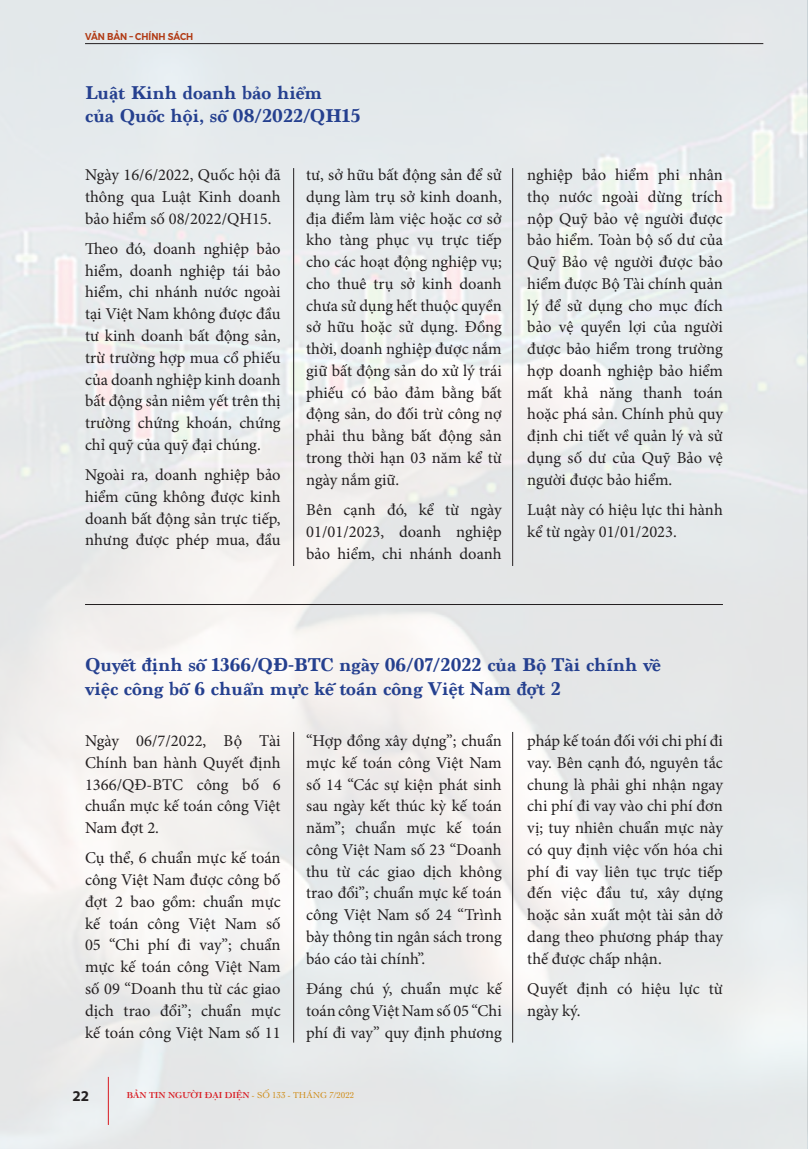
<style>
.page{position:relative;width:808px;height:1149px;background:#fff}
.page>*{position:absolute;margin:0;border:0;box-sizing:border-box;transform-origin:0 0}
.t1{font:700 19.5px/23.4px "Marion";color:#25408f}
.t2{font:16.5px/21.8px "Minion Pro";color:#231f20;text-align:justify}
.t3{font:700 15px "Myriad Pro";color:#231f20}
.t4{font:600 9.9px "Montserrat";color:#b13a14;scale:.91 1}
.t5{font:700 9px "Cochin";color:#d81920}
.s1{font-weight:400;color:#ce8a13}
</style>
<div class="page">
<img style="left:0;top:0;width:808px;height:1148px">
<hr style="left:293px;top:168px;width:1px;height:398px;background:#231f20">
<hr style="left:85px;top:604px;width:638px;height:1px;background:#231f20">
<hr style="left:293px;top:731px;width:1px;height:311px;background:#231f20">
<hr style="left:512px;top:168px;width:1px;height:398px;background:#231f20">
<hr style="left:512px;top:731px;width:1px;height:311px;background:#231f20">
<hr style="left:85px;top:43px;width:678px;height:1px;background:#231f20">
<hr style="left:108px;top:1076px;width:1px;height:48px;background:#d81920">
<p class="t4" style="left:85px;top:29px;width:121px">VĂN BẢN – CHÍNH SÁCH</p>
<p class="t1" style="left:85px;top:81px;width:277px">Luật Kinh doanh bảo hiểm<br>của Quốc hội, số 08/2022/QH15</p>
<p class="t2" style="left:85px;top:164px;width:197px">Ngày 16/6/2022, Quốc hội đã thông qua Luật Kinh doanh bảo hiểm số 08/2022/QH15.</p>
<p class="t2" style="left:85px;top:238px;width:197px">Theo đó, doanh nghiệp bảo hiểm, doanh nghiệp tái bảo hiểm, chi nhánh nước ngoài tại Việt Nam không được đầu tư kinh doanh bất động sản, trừ trường hợp mua cổ phiếu của doanh nghiệp kinh doanh bất động sản niêm yết trên thị trường chứng khoán, chứng chỉ quỹ của quỹ đại chúng.</p>
<p class="t2" style="left:85px;top:464px;width:197px">Ngoài ra, doanh nghiệp bảo hiểm cũng không được kinh doanh bất động sản trực tiếp, nhưng được phép mua, đầu</p>
<p class="t2" style="left:306px;top:164px;width:197px">tư, sở hữu bất động sản để sử dụng làm trụ sở kinh doanh, địa điểm làm việc hoặc cơ sở kho tàng phục vụ trực tiếp cho các hoạt động nghiệp vụ; cho thuê trụ sở kinh doanh chưa sử dụng hết thuộc quyền sở hữu hoặc sử dụng. Đồng thời, doanh nghiệp được nắm giữ bất động sản do xử lý trái phiếu có bảo đảm bằng bất động sản, do đối trừ công nợ phải thu bằng bất động sản trong thời hạn 03 năm kể từ ngày nắm giữ.</p>
<p class="t2" style="left:306px;top:499px;width:197px">Bên cạnh đó, kể từ ngày 01/01/2023, doanh nghiệp bảo hiểm, chi nhánh doanh</p>
<p class="t2" style="left:527px;top:164px;width:197px">nghiệp bảo hiểm phi nhân thọ nước ngoài dừng trích nộp Quỹ bảo vệ người được bảo hiểm. Toàn bộ số dư của Quỹ Bảo vệ người được bảo hiểm được Bộ Tài chính quản lý để sử dụng cho mục đích bảo vệ quyền lợi của người được bảo hiểm trong trường hợp doanh nghiệp bảo hiểm mất khả năng thanh toán hoặc phá sản. Chính phủ quy định chi tiết về quản lý và sử dụng số dư của Quỹ Bảo vệ người được bảo hiểm.</p>
<p class="t2" style="left:527px;top:499px;width:197px">Luật này có hiệu lực thi hành kể từ ngày 01/01/2023.</p>
<p class="t1" style="left:85px;top:653px;width:577px">Quyết định số 1366/QĐ-BTC ngày 06/07/2022 của Bộ Tài chính về việc công bố 6 chuẩn mực kế toán công Việt Nam đợt 2</p>
<p class="t2" style="left:306px;top:729px;width:197px">“Hợp đồng xây dựng”; chuẩn mực kế toán công Việt Nam số 14 “Các sự kiện phát sinh sau ngày kết thúc kỳ kế toán năm”; chuẩn mực kế toán công Việt Nam số 23 “Doanh thu từ các giao dịch không trao đổi”; chuẩn mực kế toán công Việt Nam số 24 “Trình bày thông tin ngân sách trong báo cáo tài chính”.</p>
<p class="t2" style="left:306px;top:977px;width:197px">Đáng chú ý, chuẩn mực kế toán công Việt Nam số 05 “Chi phí đi vay” quy định phương</p>
<p class="t2" style="left:527px;top:729px;width:197px">pháp kế toán đối với chi phí đi vay. Bên cạnh đó, nguyên tắc chung là phải ghi nhận ngay chi phí đi vay vào chi phí đơn vị; tuy nhiên chuẩn mực này có quy định việc vốn hóa chi phí đi vay liên tục trực tiếp đến việc đầu tư, xây dựng hoặc sản xuất một tài sản dở dang theo phương pháp thay thế được chấp nhận.</p>
<p class="t2" style="left:527px;top:977px;width:197px">Quyết định có hiệu lực từ ngày ký.</p>
<p class="t2" style="left:85px;top:729px;width:197px">Ngày 06/7/2022, Bộ Tài Chính ban hành Quyết định 1366/QĐ-BTC công bố 6 chuẩn mực kế toán công Việt Nam đợt 2.</p>
<p class="t2" style="left:85px;top:847px;width:197px">Cụ thể, 6 chuẩn mực kế toán công Việt Nam được công bố đợt 2 bao gồm: chuẩn mực kế toán công Việt Nam số 05 “Chi phí đi vay”; chuẩn mực kế toán công Việt Nam số 09 “Doanh thu từ các giao dịch trao đổi”; chuẩn mực kế toán công Việt Nam số 11</p>
<p class="t3" style="left:72px;top:1085px;width:18px">22</p>
<p class="t5" style="left:127px;top:1088px;width:229px">BẢN TIN NGƯỜI ĐẠI DIỆN <span class="s1">- SỐ 133 - THÁNG 7/2022</span></p>
</div>
